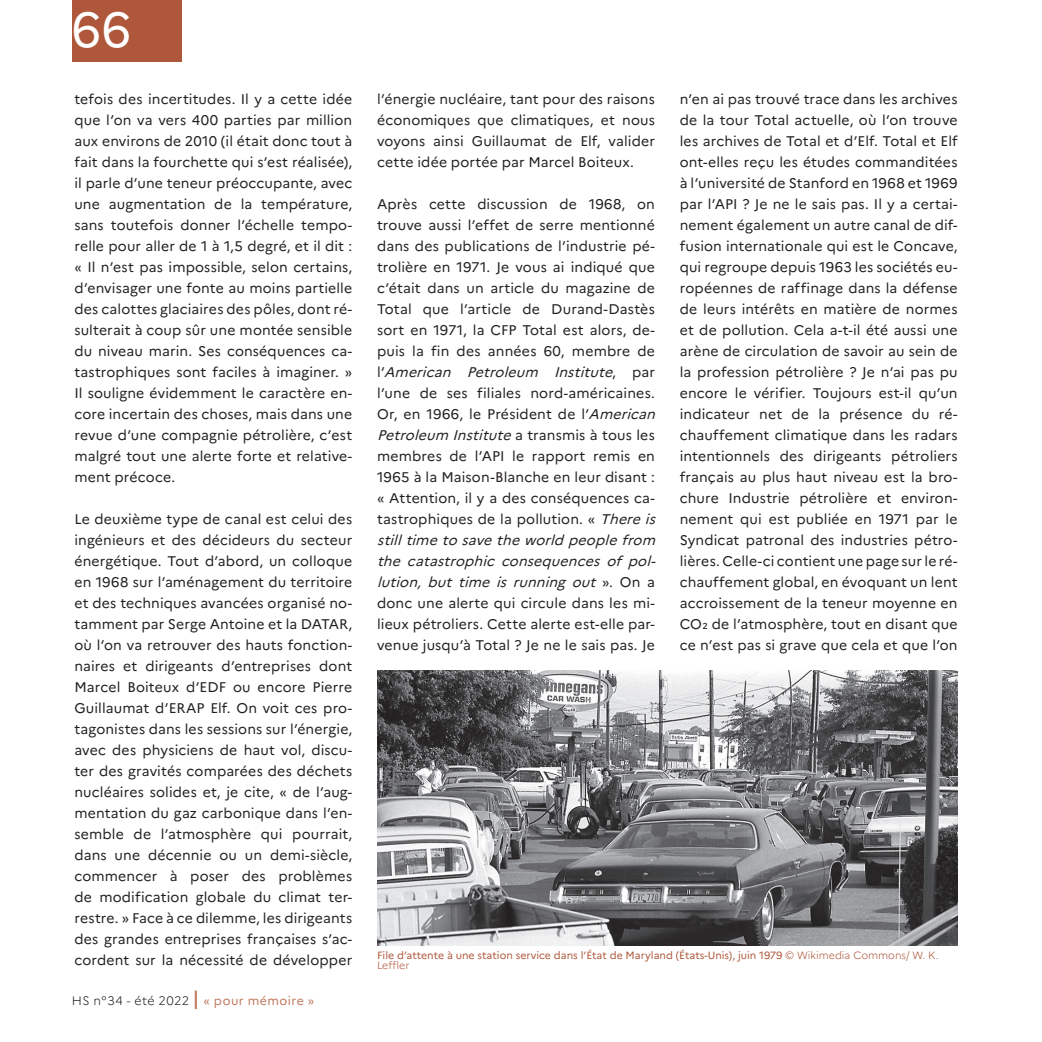
<style>
.page{position:relative;width:1042px;height:1042px;background:#fff}
.page>*{position:absolute;margin:0;border:0;box-sizing:border-box;transform-origin:0 0}
.t1{font:49px "Marianne";color:#fff}
.t2{font:14px/21px "Marianne";letter-spacing:.01em;color:#231f20;text-align:justify}
.t3{font:300 12.25px "Marianne";letter-spacing:.035em;color:#231f20}
.t4{font:10.5px/10.5px "Marianne";color:#af573a}
.s1{font-weight:400;font-size:24.5px;color:#c0785d}
.s2{font-weight:400;color:#c0785d}
.s3{font-style:italic}
.s4{font-weight:300}
</style>
<div class="page">
<div style="left:72px;top:0;width:109px;height:62px;background:#af573a"></div>
<img style="left:377px;top:670px;width:580px;height:276px">
<h1 class="t1" style="left:72px;top:0;width:61px">66</h1>
<p class="t2" style="left:74px;top:89px;width:279px">tefois des incertitudes. Il y a cette idée que l’on va vers 400 parties par million aux environs de 2010 (il était donc tout à fait dans la fourchette qui s’est réalisée), il parle d’une teneur préoccupante, avec une augmentation de la température, sans toutefois donner l’échelle tempo&shy;relle pour aller de 1 à 1,5 degré, et il dit : « Il n’est pas impossible, selon certains, d’envisager une fonte au moins partielle des calottes glaciaires des pôles, dont ré&shy;sulterait à coup sûr une montée sensible du niveau marin. Ses conséquences ca&shy;tastrophiques sont faciles à imaginer. » Il souligne évidemment le caractère en&shy;core incertain des choses, mais dans une revue d’une compagnie pétrolière, c’est malgré tout une alerte forte et relative&shy;ment précoce.</p>
<p class="t2" style="left:74px;top:509px;width:279px">Le deuxième type de canal est celui des ingénieurs et des décideurs du secteur énergétique. Tout d’abord, un colloque en 1968 sur l’aménagement du territoire et des techniques avancées organisé no&shy;tamment par Serge Antoine et la DATAR, où l’on va retrouver des hauts fonction&shy;naires et dirigeants d’entreprises dont Marcel Boiteux d’EDF ou encore Pierre Guillaumat d’ERAP Elf. On voit ces pro&shy;tagonistes dans les sessions sur l’énergie, avec des physiciens de haut vol, discu&shy;ter des gravités comparées des déchets nucléaires solides et, je cite, « de l’aug&shy;mentation du gaz carbonique dans l’en&shy;semble de l’atmosphère qui pourrait, dans une décennie ou un demi-siècle, commencer à poser des problèmes de modification globale du climat ter&shy;restre. » Face à ce dilemme, les dirigeants des grandes entreprises françaises s’ac&shy;cordent sur la nécessité de développer</p>
<p class="t3" style="left:72px;top:993px;width:244px">HS n°34 - été 2022 <span class="s1">l</span> <span class="s2">« pour mémoire »</span></p>
<p class="t2" style="left:377px;top:89px;width:279px">l’énergie nucléaire, tant pour des raisons économiques que climatiques, et nous voyons ainsi Guillaumat de Elf, valider cette idée portée par Marcel Boiteux.</p>
<p class="t2" style="left:377px;top:194px;width:284px;text-align:left">Après cette discussion de 1968, on trouve aussi l’effet de serre mentionné dans des publications de l’industrie pé&shy;trolière en 1971. Je vous ai indiqué que c’était dans un article du magazine de Total que l’article de Durand-Dastès sort en 1971, la CFP Total est alors, de&shy;puis la fin des années 60, membre de l ’ <span class="s3">American Petroleum Institute</span>, p a r l’une de ses filiales nord-américaines.<br>Or, en 1966, le Président de l’<span class="s3">American Petroleum Institute</span>a t r a n s m i s à t o u s l e s membres de l’API le rapport remis en 1965 à la Maison-Blanche en leur disant : « Attention, il y a des conséquences ca&shy;tastrophiques de la pollution. « <span class="s3">Thereis stilltimeto savetheworld peoplefrom the catastrophic consequences of pol&shy;lution, but time is running out</span> » . O n a donc une alerte qui circule dans les mi&shy;lieux pétroliers. Cette alerte est-elle par&shy;venue jusqu’à Total ? Je ne le sais pas. Je</p>
<p class="t2" style="left:680px;top:89px;width:279px">n’en ai pas trouvé trace dans les archives de la tour Total actuelle, où l’on trouve les archives de Total et d’Elf. Total et Elf ont-elles reçu les études commanditées à l’université de Stanford en 1968 et 1969 par l’API ? Je ne le sais pas. Il y a certai&shy;nement également un autre canal de dif&shy;fusion internationale qui est le Concave, qui regroupe depuis 1963 les sociétés eu&shy;ropéennes de raffinage dans la défense de leurs intérêts en matière de normes et de pollution. Cela a-t-il été aussi une arène de circulation de savoir au sein de la profession pétrolière ? Je n’ai pas pu encore le vérifier. Toujours est-il qu’un indicateur net de la présence du ré&shy;chauffement climatique dans les radars intentionnels des dirigeants pétroliers français au plus haut niveau est la bro&shy;chure Industrie pétrolière et environ&shy;nement qui est publiée en 1971 par le Syndicat patronal des industries pétro&shy;lières. Celle-ci contient une page sur le ré&shy;chauffement global, en évoquant un lent accroissement de la teneur moyenne en CO2 de l’atmosphère, tout en disant que ce n’est pas si grave que cela et que l’on</p>
<p class="t4" style="left:377px;top:950px;width:563px">File d’attente à une station service dans l’État de Maryland (États-Unis), juin 1979 <span class="s4">© Wikimedia Commons/ W. K.<br>Leffler</span></p>
</div>
